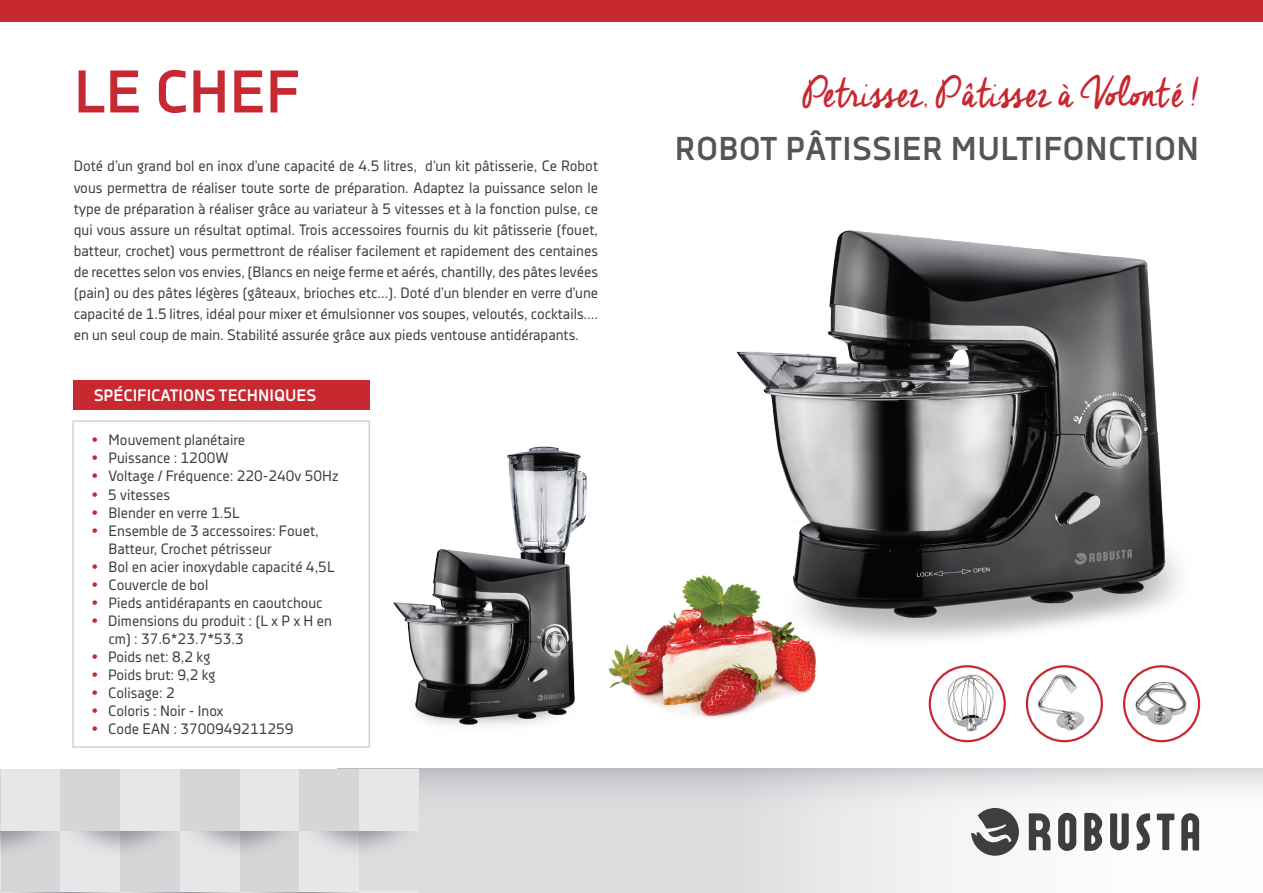
<style>
.page{position:relative;width:1263px;height:893px;background:#fff}
.page>*{position:absolute;margin:0;border:0;box-sizing:border-box;transform-origin:0 0}
.t1{font:700 60px "Decima Nova Pro";color:#c82931}
.t2{font:42px "Cheddar Jack";letter-spacing:-.04em;color:#c82931}
.t3{font:700 33px "Decima Nova Pro";letter-spacing:.01em;color:#545557}
.t4{font:700 16.5px "Decima Nova Pro";color:#fff}
.t5{font:15px/21px "Decima Nova Pro";color:#3e3e3f}
.s1{color:#c82931}
</style>
<div class="page">
<img style="left:608px;top:575px;width:205px;height:143px">
<svg style="left:1124px;top:666px;width:75px;height:75px"></svg>
<img style="left:1128px;top:683px;width:70px;height:49px">
<div style="left:1123px;top:665px;width:77px;height:77px;border:2px solid #c82931;border-radius:50%"></div>
<svg style="left:930px;top:666px;width:75px;height:75px"></svg>
<img style="left:931px;top:667px;width:72px;height:73px;border-radius:36px">
<div style="left:929px;top:665px;width:77px;height:77px;border:2px solid #c82931;border-radius:50%"></div>
<img style="left:1028px;top:683px;width:62px;height:57px">
<div style="left:1026px;top:665px;width:77px;height:77px;border:2px solid #c82931;border-radius:50%"></div>
<img style="left:726px;top:230px;width:468px;height:453px">
<div style="left:0;top:0;width:1263px;height:21px;background:#c82931"></div>
<div style="left:73px;top:380px;width:296px;height:30px;background:#c82931"></div>
<div style="left:72px;top:420px;width:298px;height:328px;border:2px solid #d1d2d4"></div>
<svg style="left:469px;top:769px;width:794px;height:124px"></svg>
<img style="left:0;top:769px;width:11px;height:124px">
<hr style="left:0;top:770px;width:1px;height:61px;background:#d5d6d8">
<div style="left:1px;top:770px;width:59px;height:61px;background:#e6e7e9"></div>
<img style="left:11px;top:769px;width:119px;height:124px">
<div style="left:60px;top:770px;width:60px;height:61px;background:#d5d6d8"></div>
<div style="left:120px;top:770px;width:60px;height:61px;background:#e6e7e9"></div>
<img style="left:130px;top:769px;width:120px;height:124px">
<div style="left:180px;top:770px;width:60px;height:61px;background:#d5d6d8"></div>
<div style="left:240px;top:770px;width:60px;height:61px;background:#e6e7e9"></div>
<img style="left:250px;top:769px;width:219px;height:124px">
<div style="left:300px;top:770px;width:59px;height:61px;background:#d5d6d8"></div>
<div style="left:359px;top:770px;width:60px;height:61px;background:#e6e7e9"></div>
<svg style="left:971px;top:808px;width:48px;height:48px"></svg>
<svg style="left:1029px;top:813px;width:22px;height:37px"></svg>
<svg style="left:1135px;top:813px;width:15px;height:37px"></svg>
<svg style="left:1157px;top:814px;width:17px;height:36px"></svg>
<svg style="left:1181px;top:813px;width:18px;height:38px"></svg>
<svg style="left:1110px;top:813px;width:19px;height:37px"></svg>
<svg style="left:1058px;top:811px;width:18px;height:41px"></svg>
<svg style="left:1084px;top:813px;width:18px;height:38px"></svg>
<img style="left:393px;top:446px;width:194px;height:279px">
<p class="t1" style="left:74px;top:58px;width:228px">LE CHEF</p>
<p class="t2" style="left:802px;top:64px;width:398px">Petrissez, Pâtissez à Volonté !</p>
<p class="t5" style="left:74px;top:156px;width:526px;text-align:justify">Doté d’un grand bol en inox d’une capacité de 4.5 litres, d’un kit pâtisserie, Ce Robot vous permettra de réaliser toute sorte de préparation. Adaptez la puissance selon le type de préparation à réaliser grâce au variateur à 5 vitesses et à la fonction pulse, ce qui vous assure un résultat optimal. Trois accessoires fournis du kit pâtisserie (fouet, batteur, crochet) vous permettront de réaliser facilement et rapidement des centaines de recettes selon vos envies, (Blancs en neige ferme et aérés, chantilly, des pâtes levées (pain) ou des pâtes légères (gâteaux, brioches etc…). Doté d’un blender en verre d’une capacité de 1.5 litres, idéal pour mixer et émulsionner vos soupes, veloutés, cocktails.... en un seul coup de main. Stabilité assurée grâce aux pieds ventouse antidérapants.</p>
<p class="t4" style="left:94px;top:386px;width:224px">SPÉCIFICATIONS TECHNIQUES</p>
<p class="t5" style="left:92px;top:429px;width:155px"><span class="s1">•</span> Mouvement planétaire</p>
<p class="t5" style="left:92px;top:447px;width:139px"><span class="s1">•</span> Puissance : 1200W</p>
<p class="t5" style="left:92px;top:465px;width:248px"><span class="s1">•</span> Voltage / Fréquence: 220-240v 50Hz</p>
<p class="t5" style="left:92px;top:485px;width:80px"><span class="s1">•</span> 5 vitesses</p>
<p class="t5" style="left:92px;top:503px;width:149px"><span class="s1">•</span> Blender en verre 1.5L</p>
<p class="t5" style="left:109px;top:522px;width:212px;line-height:18px;text-indent:-17px"><span class="s1">•</span> Ensemble de 3 accessoires: Fouet,<br>Batteur, Crochet pétrisseur</p>
<p class="t5" style="left:92px;top:557px;width:244px"><span class="s1">•</span> Bol en acier inoxydable capacité 4,5L</p>
<p class="t5" style="left:92px;top:575px;width:118px"><span class="s1">•</span> Couvercle de bol</p>
<p class="t5" style="left:92px;top:593px;width:232px"><span class="s1">•</span> Pieds antidérapants en caoutchouc</p>
<p class="t5" style="left:109px;top:612px;width:225px;line-height:18px;text-indent:-17px"><span class="s1">•</span> Dimensions du produit : (L x P x H en cm) : 37.6*23.7*53.3</p>
<p class="t5" style="left:92px;top:647px;width:120px"><span class="s1">•</span> Poids net: 8,2 kg</p>
<p class="t5" style="left:92px;top:665px;width:125px"><span class="s1">•</span> Poids brut: 9,2 kg</p>
<p class="t5" style="left:92px;top:683px;width:85px"><span class="s1">•</span> Colisage: 2</p>
<p class="t5" style="left:92px;top:701px;width:133px"><span class="s1">•</span> Coloris : Noir - Inox</p>
<p class="t5" style="left:92px;top:719px;width:203px"><span class="s1">•</span> Code EAN : 3700949211259</p>
<p class="t3" style="left:675px;top:130px;width:526px">ROBOT PÂTISSIER MULTIFONCTION</p>
</div>
